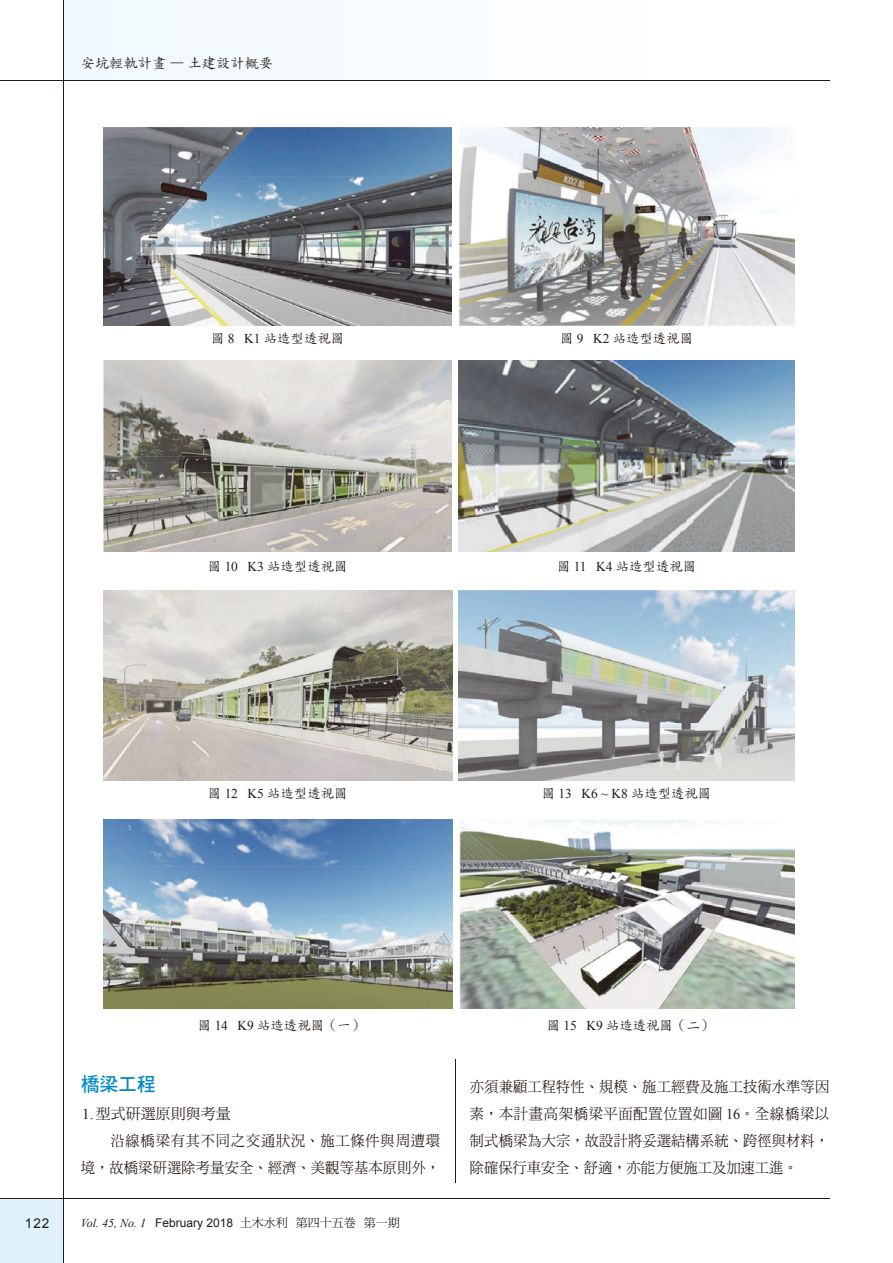
<style>
.page{position:relative;width:893px;height:1263px;background:#fff}
.page>*{position:absolute;margin:0;border:0;box-sizing:border-box;transform-origin:0 0}
.t1{font:19.5px "DF Hei Std W7";color:#008ac3}
.t2{font:15px/27px "DF Ming Std W5";letter-spacing:.01em;color:#231916;text-align:justify;scale:.95 1}
.t3{font:15px "DF Ming Std W5";letter-spacing:.055em;color:#231916;scale:.95 1}
.t4{font:15px "DF Ming Std W5";letter-spacing:.01em;color:#231916}
.t5{font:14.25px "DF Kai Shu Std W5";color:#231916}
.t6{font:13.5px "DF Kai Shu Std W5";letter-spacing:-.01em;color:#231916}
.t7{font:13.5px "Arial";color:#231916}
.t8{font:12px "Arial";color:#231916}
.s1{font-family:"DF Hei Std W3"}
.s2{font-family:"Times New Roman"}
.s3{font-family:"Times New Roman";font-style:italic}
.s4{font-family:"DF Ming Std W5"}
</style>
<div class="page">
<div style="left:64px;top:0;width:765px;height:81px;background:#f9fdff"></div>
<div style="left:0;top:1199px;width:64px;height:64px;background:#dff2fc"></div>
<hr style="left:0;top:81px;width:829px;height:1px;background:#231916">
<hr style="left:64px;top:0;width:1px;height:1263px;background:#231916">
<hr style="left:0;top:1199px;width:829px;height:1px;background:#231916">
<hr style="left:455px;top:1059px;width:1px;height:123px;background:#231916">
<img style="left:103px;top:820px;width:349px;height:188px">
<img style="left:104px;top:128px;width:348px;height:198px">
<img style="left:459px;top:820px;width:336px;height:188px">
<img style="left:459px;top:128px;width:336px;height:198px">
<img style="left:104px;top:360px;width:348px;height:191px">
<img style="left:459px;top:360px;width:336px;height:191px">
<img style="left:103px;top:590px;width:349px;height:191px">
<img style="left:459px;top:590px;width:336px;height:191px">
<p class="t5" style="left:81px;top:55px;width:194px">安坑輕軌計畫 <span class="s1">—</span> 土建設計概要</p>
<p class="t6" style="left:211px;top:330px;width:135px">圖 <span class="s2">8 K1</span> 站造型透視圖</p>
<p class="t6" style="left:560px;top:330px;width:135px">圖 <span class="s2">9 K2</span> 站造型透視圖</p>
<p class="t6" style="left:208px;top:559px;width:141px">圖 <span class="s2">10 K3</span> 站造型透視圖</p>
<p class="t6" style="left:557px;top:559px;width:141px">圖 <span class="s2">11 K4</span> 站造型透視圖</p>
<p class="t6" style="left:208px;top:786px;width:141px">圖 <span class="s2">12 K5</span> 站造型透視圖</p>
<p class="t6" style="left:542px;top:786px;width:171px">圖 <span class="s2">13 K6 ~ K8</span> 站造型透視圖</p>
<p class="t7" style="left:25px;top:1215px;width:26px">122</p>
<p class="t6" style="left:198px;top:1018px;width:168px">圖 <span class="s2">14 K9</span> 站造透視圖（一）</p>
<p class="t6" style="left:547px;top:1018px;width:168px">圖 <span class="s2">15 K9</span> 站造透視圖（二）</p>
<h1 class="t1" style="left:81px;top:1073px;width:77px">橋梁工程</h1>
<p class="t4" style="left:82px;top:1106px;width:150px"><span class="s2">1.</span> 型式研選原則與考量</p>
<p class="t3" style="left:111px;top:1133px;width:348px">沿線橋梁有其不同之交通狀況、施工條件與周遭環</p>
<p class="t2" style="left:81px;top:1154px;width:380px">境，故橋梁研選除考量安全、經濟、美觀等基本原則外，</p>
<p class="t8" style="left:81px;top:1215px;width:321px"><span class="s3">Vol. 45, No. 1</span> February 2018 <span class="s4">土木水利 第四十五卷 第一期</span></p>
<p class="t2" style="left:470px;top:1073px;width:380px">亦須兼顧工程特性、規模、施工經費及施工技術水準等因素，本計畫高架橋梁平面配置位置如圖 <span class="s2">16</span>。全線橋梁以制式橋梁為大宗，故設計將妥選結構系統、跨徑與材料，除確保行車安全、舒適，亦能方便施工及加速工進。</p>
</div>
